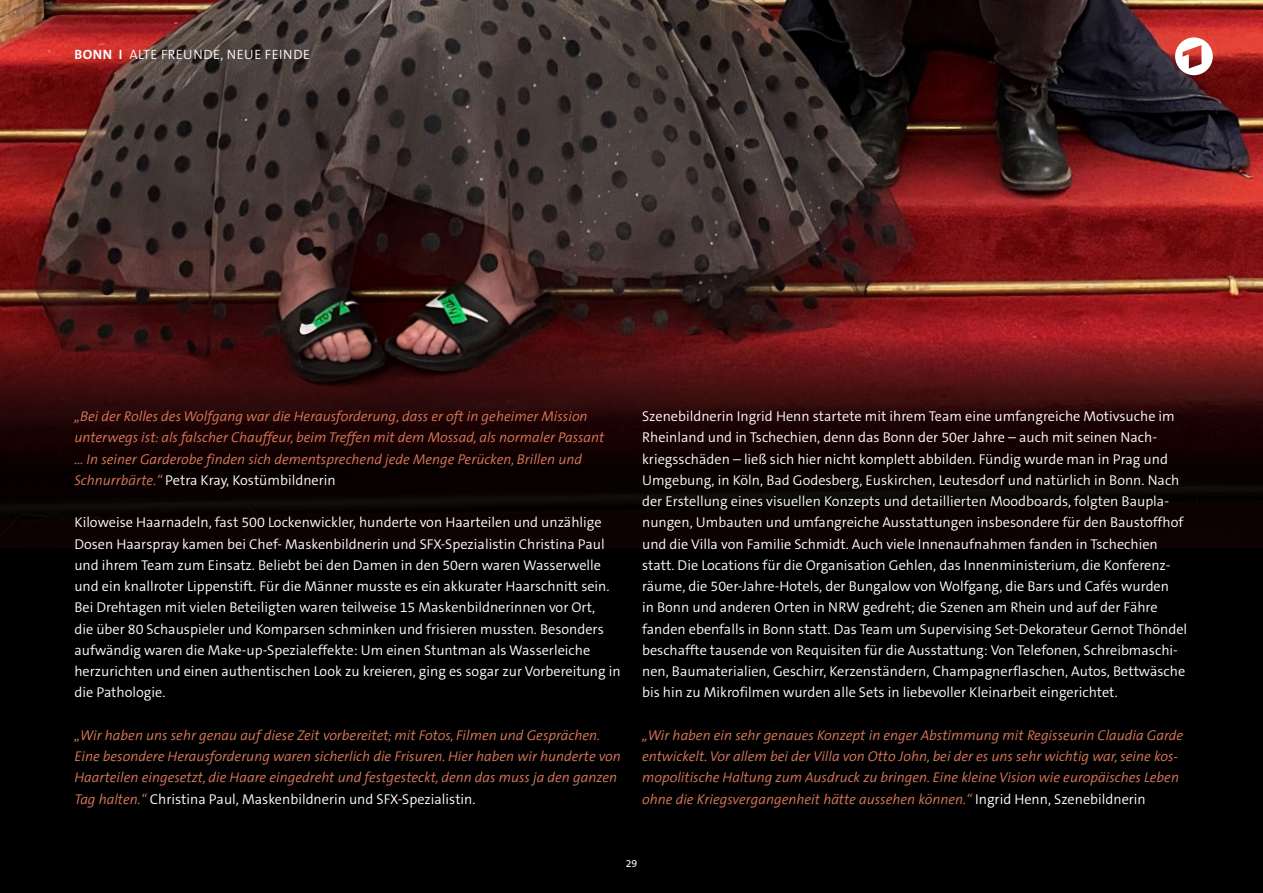
<style>
.page{position:relative;width:1263px;height:893px;background:#fff}
.page>*{position:absolute;margin:0;border:0;box-sizing:border-box;transform-origin:0 0}
.t1{font:300 14.25px/21.3px "The Sans C5";color:#fff}
.t2{font:italic 300 14.25px/21.3px "The Sans 4";color:#dd795a}
.t3{font:300 13.5px "The Sans C5";letter-spacing:.035em;color:#fff}
.t4{font:10.5px "The Sans C5";color:#fff}
.s1{font-weight:700}
.s2{font-family:"The Sans 4";font-style:italic;color:#dd795a}
.s3{font-family:"The Sans C5";font-style:normal;color:#fff}
</style>
<div class="page">
<img style="left:0;top:0;width:1263px;height:336px">
<svg style="left:0;top:336px;width:1263px;height:213px;background:#250808"></svg>
<div style="left:0;top:549px;width:1263px;height:344px;background:#000"></div>
<svg style="left:1175px;top:37px;width:38px;height:38px"></svg>
<p class="t3" style="left:75px;top:45px;width:237px"><span class="s1">BONN I</span> ALTE FREUNDE, NEUE FEINDE</p>
<p class="t2" style="left:74px;top:405px;width:531px">„Bei der Rolles des Wolfgang war die Herausforderung, dass er oft in geheimer Mission unterwegs ist: als falscher Chauffeur, beim Treffen mit dem Mossad, als normaler Passant … In seiner Garderobe finden sich dementsprechend jede Menge Perücken, Brillen und</p>
<p class="t1" style="left:74px;top:469px;width:263px"><span class="s2">Schnurrbärte.“</span> Petra Kray, Kostümbildnerin</p>
<p class="t1" style="left:74px;top:512px;width:548px">Kiloweise Haarnadeln, fast 500 Lockenwickler, hunderte von Haarteilen und unzählige Dosen Haarspray kamen bei Chef- Maskenbildnerin und SFX-Spezialistin Christina Paul und ihrem Team zum Einsatz. Beliebt bei den Damen in den 50ern waren Wasserwelle und ein knallroter Lippenstift. Für die Männer musste es ein akkurater Haarschnitt sein.<br>Bei Drehtagen mit vielen Beteiligten waren teilweise 15 Maskenbildnerinnen vor Ort,<br>die über 80 Schauspieler und Komparsen schminken und frisieren mussten. Besonders aufwändig waren die Make-up-Spezialeffekte: Um einen Stuntman als Wasserleiche herzurichten und einen authentischen Look zu kreieren, ging es sogar zur Vorbereitung in die Pathologie.</p>
<p class="t2" style="left:74px;top:724px;width:548px">„Wir haben uns sehr genau auf diese Zeit vorbereitet; mit Fotos, Filmen und Gesprächen.<br>Eine besondere Herausforderung waren sicherlich die Frisuren. Hier haben wir hunderte von<br>Haarteilen eingesetzt, die Haare eingedreht und festgesteckt, denn das muss ja den ganzen</p>
<p class="t1" style="left:74px;top:788px;width:403px"><span class="s2">Tag halten.“</span> Christina Paul, Maskenbildnerin und SFX-Spezialistin.</p>
<p class="t1" style="left:642px;top:406px;width:547px">Szenebildnerin Ingrid Henn startete mit ihrem Team eine umfangreiche Motivsuche im Rheinland und in Tschechien, denn das Bonn der 50er Jahre – auch mit seinen Nach&shy;kriegsschäden – ließ sich hier nicht komplett abbilden. Fündig wurde man in Prag und Umgebung, in Köln, Bad Godesberg, Euskirchen, Leutesdorf und natürlich in Bonn. Nach der Erstellung eines visuellen Konzepts und detaillierten Moodboards, folgten Baupla&shy;nungen, Umbauten und umfangreiche Ausstattungen insbesondere für den Baustoffhof und die Villa von Familie Schmidt. Auch viele Innenaufnahmen fanden in Tschechien statt. Die Locations für die Organisation Gehlen, das Innenministerium, die Konferenz&shy;räume, die 50er-Jahre-Hotels, der Bungalow von Wolfgang, die Bars und Cafés wurden<br>in Bonn und anderen Orten in NRW gedreht; die Szenen am Rhein und auf der Fähre fanden ebenfalls in Bonn statt. Das Team um Supervising Set-Dekorateur Gernot Thöndel beschaffte tausende von Requisiten für die Ausstattung: Von Telefonen, Schreibmaschi&shy;nen, Baumaterialien, Geschirr, Kerzenständern, Champagnerflaschen, Autos, Bettwäsche bis hin zu Mikrofilmen wurden alle Sets in liebevoller Kleinarbeit eingerichtet.</p>
<p class="t2" style="left:642px;top:724px;width:543px">„Wir haben ein sehr genaues Konzept in enger Abstimmung mit Regisseurin Claudia Garde entwickelt. Vor allem bei der Villa von Otto John, bei der es uns sehr wichtig war, seine kos&shy;mopolitische Haltung zum Ausdruck zu bringen. Eine kleine Vision wie europäisches Leben ohne die Kriegsvergangenheit hätte aussehen können.“ <span class="s3">Ingrid Henn, Szenebildnerin</span></p>
<p class="t4" style="left:626px;top:857px;width:13px">29</p>
</div>
